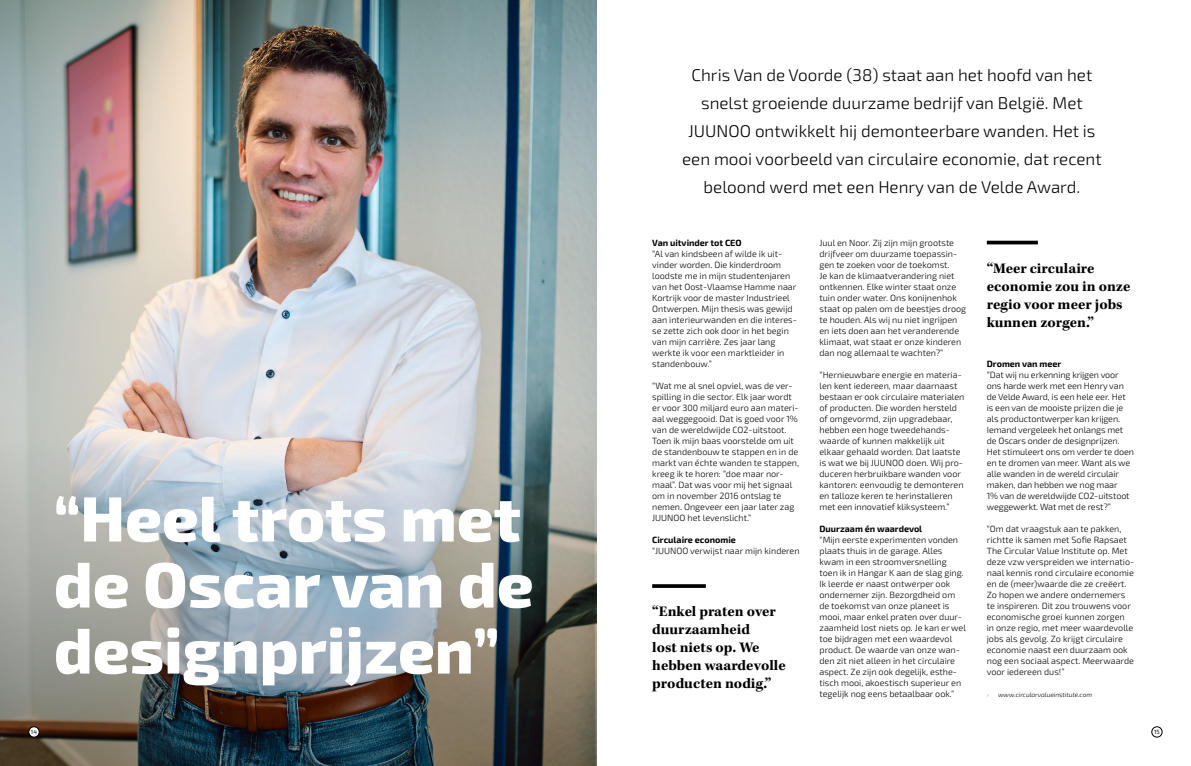
<style>
.page{position:relative;width:1191px;height:766px;background:#fff}
.page>*{position:absolute;margin:0;border:0;box-sizing:border-box;transform-origin:0 0}
.t1{font:800 63.9px/66px "Exo 2";color:#fff}
.t2{font:300 17px/28px "Exo 2";color:#000;text-align:center}
.t3{font:700 15px/18px "Kepler Std";color:#000}
.t4{font:300 9px/11px "Exo 2";color:#000}
.t5{font:700 9px "Exo 2";color:#000}
.t6{font:italic 300 6.5px "Exo 2";color:#000}
.t7{font:italic 100 6.5px "Exo 2";color:#000}
.t8{font:6px "Exo 2";color:#000}
</style>
<div class="page">
<img style="left:0;top:0;width:597px;height:765px">
<img style="left:0;top:418px;width:595px;height:347px">
<hr style="left:986px;top:241px;width:51px;height:3px;background:#000">
<hr style="left:652px;top:584px;width:54px;height:3px;background:#000">
<div style="left:29px;top:726px;width:10px;height:11px;background:#fff;border-radius:50%"></div>
<div style="left:28px;top:726px;width:12px;height:11px;border:1px solid #000;border-radius:50%"></div>
<div style="left:1151px;top:726px;width:11px;height:11px;border:1px solid #000;border-radius:50%"></div>
<h1 class="t1" style="left:54px;top:481px;width:481px">“Heel trots met de Oscar van de designprijzen”</h1>
<p class="t2" style="left:682px;top:60px;width:421px">Chris Van de Voorde (38) staat aan het hoofd van het snelst groeiende duurzame bedrijf van België. Met JUUNOO ontwikkelt hij demonteerbare wanden. Het is een mooi voorbeeld van circulaire economie, dat recent beloond werd met een Henry van de Velde Award.</p>
<p class="t5" style="left:652px;top:236px;width:91px">Van uitvinder tot CEO</p>
<p class="t4" style="left:652px;top:248px;width:146px">“Al van kindsbeen af wilde ik uit&shy;vinder worden. Die kinderdroom loodste me in mijn studentenjaren van het Oost-Vlaamse Hamme naar<br>Kortrijk voor de master Industrieel<br>Ontwerpen. Mijn thesis was gewijd aan interieurwanden en die interes&shy;se zette zich ook door in het begin van mijn carrière. Zes jaar lang werkte ik voor een marktleider in standenbouw.”</p>
<p class="t4" style="left:652px;top:380px;width:148px">“Wat me al snel opviel, was de ver&shy;spilling in die sector. Elk jaar wordt er voor 300 miljard euro aan materi&shy;aal weggegooid. Dat is goed voor 1% van de wereldwijde CO2-uitstoot.<br>Toen ik mijn baas voorstelde om uit de standenbouw te stappen en in de markt van échte wanden te stappen, kreeg ik te horen: “doe maar nor&shy;maal”. Dat was voor mij het signaal om in november 2016 ontslag te nemen. Ongeveer een jaar later zag JUUNOO het levenslicht.”</p>
<p class="t5" style="left:652px;top:533px;width:85px">Circulaire economie</p>
<p class="t4" style="left:652px;top:545px;width:149px">“JUUNOO verwijst naar mijn kinderen</p>
<h3 class="t3" style="left:652px;top:603px;width:135px">“Enkel praten over duurzaamheid<br>lost niets op. We hebben waardevolle producten nodig.”</h3>
<p class="t4" style="left:819px;top:237px;width:148px">Juul en Noor. Zij zijn mijn grootste drijfveer om duurzame toepassin&shy;gen te zoeken voor de toekomst.<br>Je kan de klimaatverandering niet ontkennen. Elke winter staat onze tuin onder water. Ons konijnenhok staat op palen om de beestjes droog te houden. Als wij nu niet ingrijpen en iets doen aan het veranderende klimaat, wat staat er onze kinderen dan nog allemaal te wachten?”</p>
<p class="t4" style="left:819px;top:368px;width:146px">“Hernieuwbare energie en materia&shy;len kent iedereen, maar daarnaast bestaan er ook circulaire materialen of producten. Die worden hersteld of omgevormd, zijn upgradebaar, hebben een hoge tweedehands&shy;waarde of kunnen makkelijk uit elkaar gehaald worden. Dat laatste is wat we bij JUUNOO doen. Wij pro&shy;duceren herbruikbare wanden voor kantoren: eenvoudig te demonteren en talloze keren te herinstalleren met een innovatief kliksysteem.”</p>
<p class="t5" style="left:819px;top:521px;width:104px">Duurzaam én waardevol</p>
<p class="t4" style="left:819px;top:533px;width:148px">“Mijn eerste experimenten vonden plaats thuis in de garage. Alles kwam in een stroomversnelling toen ik in Hangar K aan de slag ging.<br>Ik leerde er naast ontwerper ook ondernemer zijn. Bezorgdheid om de toekomst van onze planeet is mooi, maar enkel praten over duur&shy;zaamheid lost niets op. Je kan er wel toe bijdragen met een waardevol product. De waarde van onze wan&shy;den zit niet alleen in het circulaire aspect. Ze zijn ook degelijk, esthe&shy;tisch mooi, akoestisch superieur en tegelijk nog eens betaalbaar ook.”</p>
<h3 class="t3" style="left:986px;top:260px;width:145px">“Meer circulaire economie zou in onze regio voor meer jobs kunnen zorgen.”</h3>
<p class="t5" style="left:986px;top:356px;width:76px">Dromen van meer</p>
<p class="t4" style="left:986px;top:368px;width:149px">“Dat wij nu erkenning krijgen voor ons harde werk met een Henry van de Velde Award, is een hele eer. Het is een van de mooiste prijzen die je als productontwerper kan krijgen.<br>Iemand vergeleek het onlangs met de Oscars onder de designprijzen.<br>Het stimuleert ons om verder te doen en te dromen van meer. Want als we alle wanden in de wereld circulair maken, dan hebben we nog maar<br>1% van de wereldwijde CO2-uitstoot weggewerkt. Wat met de rest?”</p>
<p class="t4" style="left:986px;top:522px;width:149px">“Om dat vraagstuk aan te pakken, richtte ik samen met Sofie Rapsaet The Circular Value Institute op. Met deze vzw verspreiden we internatio&shy;naal kennis rond circulaire economie en de (meer)waarde die ze creëert.<br>Zo hopen we andere ondernemers te inspireren. Dit zou trouwens voor economische groei kunnen zorgen in onze regio, met meer waardevolle jobs als gevolg. Zo krijgt circulaire economie naast een duurzaam ook nog een sociaal aspect. Meerwaarde voor iedereen dus!”</p>
<p class="t7" style="left:986px;top:690px;width:3px">›</p>
<p class="t6" style="left:998px;top:690px;width:95px">www.circularvalueinstitute.com</p>
<p class="t8" style="left:31px;top:727px;width:8px">14</p>
<p class="t8" style="left:1154px;top:727px;width:7px">15</p>
</div>
